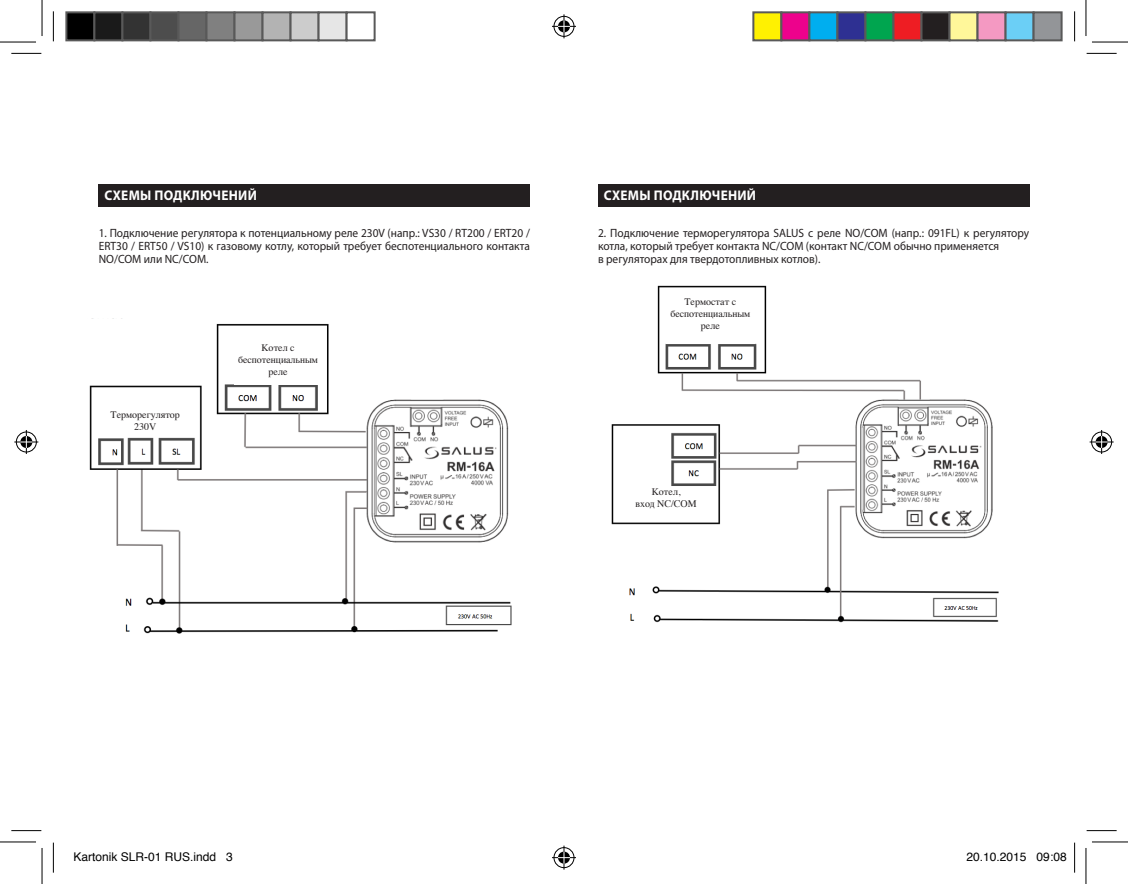
<style>
.page{position:relative;width:1128px;height:884px;background:#fff}
.page>*{position:absolute;margin:0;border:0;box-sizing:border-box;transform-origin:0 0}
.t1{font:700 14px "Myriad Pro";letter-spacing:.02em;color:#fff;scale:.95 1}
.t2{font:12px/13px "Myriad Pro";color:#231f20;text-align:justify;scale:.95 1}
.t3{font:12px "Helvetica";color:#000}
.t4{font:10px/12px "Times";color:#231f20;text-align:center}
</style>
<div class="page">
<div style="left:99px;top:184px;width:431px;height:22px;background:#231f20"></div>
<div style="left:598px;top:184px;width:430px;height:22px;background:#231f20"></div>
<img style="left:89px;top:318px;width:423px;height:316px">
<img style="left:611px;top:285px;width:388px;height:338px">
<div style="left:234px;top:343px;width:88px;height:41px;background:#fff"></div>
<svg style="left:233px;top:339px;width:89px;height:43px"></svg>
<div style="left:101px;top:410px;width:88px;height:25px;background:#fff"></div>
<svg style="left:107px;top:390px;width:78px;height:48px"></svg>
<div style="left:666px;top:298px;width:88px;height:45px;background:#fff"></div>
<svg style="left:665px;top:285px;width:89px;height:52px"></svg>
<div style="left:621px;top:487px;width:89px;height:25px;background:#fff"></div>
<svg style="left:631px;top:482px;width:70px;height:35px"></svg>
<hr style="left:11px;top:53px;width:30px;height:1px;background:#000">
<hr style="left:1086px;top:53px;width:30px;height:1px;background:#000">
<hr style="left:11px;top:830px;width:30px;height:1px;background:#000">
<hr style="left:1086px;top:830px;width:30px;height:1px;background:#000">
<hr style="left:53px;top:11px;width:1px;height:30px;background:#000">
<hr style="left:53px;top:842px;width:1px;height:30px;background:#000">
<hr style="left:1073px;top:11px;width:1px;height:30px;background:#000">
<hr style="left:1073px;top:842px;width:1px;height:30px;background:#000">
<hr style="left:0;top:42px;width:36px;height:1px;background:#000">
<hr style="left:1091px;top:42px;width:36px;height:1px;background:#000">
<hr style="left:0;top:841px;width:36px;height:1px;background:#000">
<hr style="left:1091px;top:841px;width:36px;height:1px;background:#000">
<hr style="left:42px;top:0;width:1px;height:36px;background:#000">
<hr style="left:42px;top:847px;width:1px;height:36px;background:#000">
<hr style="left:1085px;top:0;width:1px;height:36px;background:#000">
<hr style="left:1085px;top:847px;width:1px;height:36px;background:#000">
<svg style="left:552px;top:14px;width:24px;height:24px"></svg>
<svg style="left:552px;top:845px;width:24px;height:24px"></svg>
<svg style="left:14px;top:430px;width:24px;height:24px"></svg>
<svg style="left:1089px;top:430px;width:24px;height:24px"></svg>
<div style="left:66px;top:12px;width:28px;height:28px;background:#000"></div>
<div style="left:65px;top:11px;width:30px;height:30px;border:2px solid #595959"></div>
<div style="left:94px;top:12px;width:28px;height:28px;background:#1a1a1a"></div>
<div style="left:93px;top:11px;width:30px;height:30px;border:2px solid #595959"></div>
<div style="left:122px;top:12px;width:28px;height:28px;background:#333"></div>
<div style="left:121px;top:11px;width:30px;height:30px;border:2px solid #595959"></div>
<div style="left:150px;top:12px;width:28px;height:28px;background:#4d4d4d"></div>
<div style="left:149px;top:11px;width:30px;height:30px;border:2px solid #595959"></div>
<div style="left:178px;top:12px;width:28px;height:28px;background:#666"></div>
<div style="left:177px;top:11px;width:30px;height:30px;border:2px solid #595959"></div>
<div style="left:206px;top:12px;width:28px;height:28px;background:#808080"></div>
<div style="left:205px;top:11px;width:30px;height:30px;border:2px solid #595959"></div>
<div style="left:234px;top:12px;width:28px;height:28px;background:#999"></div>
<div style="left:233px;top:11px;width:30px;height:30px;border:2px solid #595959"></div>
<div style="left:262px;top:12px;width:28px;height:28px;background:#b3b3b3"></div>
<div style="left:261px;top:11px;width:30px;height:30px;border:2px solid #595959"></div>
<div style="left:290px;top:12px;width:28px;height:28px;background:#ccc"></div>
<div style="left:289px;top:11px;width:30px;height:30px;border:2px solid #595959"></div>
<div style="left:318px;top:12px;width:28px;height:28px;background:#e6e6e6"></div>
<div style="left:317px;top:11px;width:30px;height:30px;border:2px solid #595959"></div>
<div style="left:345px;top:11px;width:30px;height:30px;border:2px solid #595959"></div>
<div style="left:753px;top:12px;width:28px;height:28px;background:#fff101"></div>
<div style="left:752px;top:11px;width:30px;height:30px;border:2px solid #595959"></div>
<div style="left:781px;top:12px;width:28px;height:28px;background:#ed028c"></div>
<div style="left:780px;top:11px;width:30px;height:30px;border:2px solid #595959"></div>
<div style="left:809px;top:12px;width:28px;height:28px;background:#00aeef"></div>
<div style="left:808px;top:11px;width:30px;height:30px;border:2px solid #595959"></div>
<div style="left:837px;top:12px;width:28px;height:28px;background:#2e3092"></div>
<div style="left:836px;top:11px;width:30px;height:30px;border:2px solid #595959"></div>
<div style="left:865px;top:12px;width:28px;height:28px;background:#00a54f"></div>
<div style="left:864px;top:11px;width:30px;height:30px;border:2px solid #595959"></div>
<div style="left:893px;top:12px;width:28px;height:28px;background:#ee1d23"></div>
<div style="left:892px;top:11px;width:30px;height:30px;border:2px solid #595959"></div>
<div style="left:921px;top:12px;width:28px;height:28px;background:#231f20"></div>
<div style="left:920px;top:11px;width:30px;height:30px;border:2px solid #595959"></div>
<div style="left:949px;top:12px;width:28px;height:28px;background:#fff79a"></div>
<div style="left:948px;top:11px;width:30px;height:30px;border:2px solid #595959"></div>
<div style="left:977px;top:12px;width:28px;height:28px;background:#f499c2"></div>
<div style="left:976px;top:11px;width:30px;height:30px;border:2px solid #595959"></div>
<div style="left:1005px;top:12px;width:28px;height:28px;background:#6bcff6"></div>
<div style="left:1004px;top:11px;width:30px;height:30px;border:2px solid #595959"></div>
<div style="left:1033px;top:12px;width:28px;height:28px;background:#939598"></div>
<div style="left:1032px;top:11px;width:30px;height:30px;border:2px solid #595959"></div>
<p class="t1" style="left:104px;top:186px;width:162px">СХЕМЫ ПОДКЛЮЧЕНИЙ</p>
<p class="t2" style="left:99px;top:226px;width:455px">1. Подключение регулятора к потенциальному реле 230V (напр.: VS30 / RT200 / ERT20 / ERT30 / ERT50 / VS10) к газовому котлу, который требует беспотенциального контакта NO/COM или NC/COM.</p>
<p class="t4" style="left:111px;top:407px;width:71px">Терморегулятор<br>230V</p>
<p class="t4" style="left:238px;top:340px;width:81px">Котел с беспотенциальным реле</p>
<p class="t1" style="left:603px;top:186px;width:162px">СХЕМЫ ПОДКЛЮЧЕНИЙ</p>
<p class="t2" style="left:598px;top:226px;width:455px">2. Подключение терморегулятора SALUS c реле NO/COM (напр.: 091FL) к регулятору котла, который требует контакта NC/COM (контакт NC/COM обычно применяется</p>
<p class="t2" style="left:598px;top:252px;width:235px">в регуляторах для твердотопливных котлов).</p>
<p class="t4" style="left:670px;top:295px;width:81px">Термостат с беспотенциальным реле</p>
<p class="t4" style="left:651px;top:484px;width:30px">Котел,</p>
<p class="t4" style="left:635px;top:496px;width:62px">вход NC/COM</p>
<p class="t3" style="left:73px;top:847px;width:161px">Kartonik SLR-01 RUS.indd 3</p>
<p class="t3" style="left:966px;top:847px;width:102px">20.10.2015 09:08</p>
</div>
